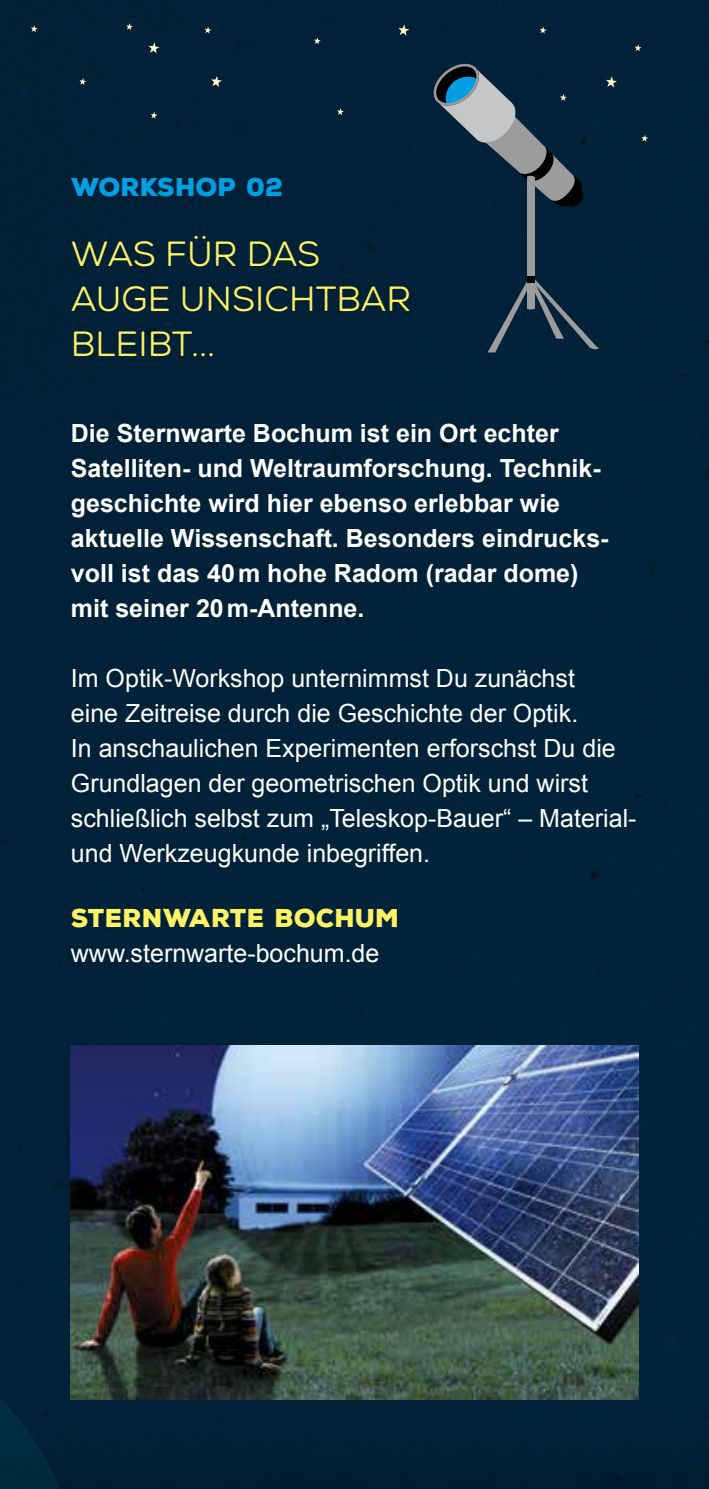
<style>
.page{position:relative;width:709px;height:1489px;background:#fff}
.page>*{position:absolute;margin:0;border:0;box-sizing:border-box;transform-origin:0 0}
.t1{font:35px/45px "Nexa Rust Sans";color:#fff264}
.t2{font:25px/35px "Arial";color:#fff}
.t3{font:700 25px/35px "Arial";color:#fff}
.t4{font:900 25px "Nexa Rust Sans";letter-spacing:.01em;color:#fff264}
.t5{font:900 25px "Nexa Rust Sans";letter-spacing:.01em;color:#009ee3}
</style>
<div class="page">
<div style="left:0;top:0;width:709px;height:1488px;background:#002238"></div>
<svg style="left:79px;top:78px;width:7px;height:7px"></svg>
<svg style="left:126px;top:23px;width:7px;height:7px"></svg>
<svg style="left:337px;top:108px;width:7px;height:7px"></svg>
<svg style="left:641px;top:135px;width:7px;height:7px"></svg>
<svg style="left:211px;top:76px;width:11px;height:11px"></svg>
<svg style="left:606px;top:76px;width:11px;height:12px"></svg>
<svg style="left:398px;top:25px;width:11px;height:11px"></svg>
<svg style="left:149px;top:42px;width:10px;height:11px"></svg>
<svg style="left:539px;top:27px;width:7px;height:7px"></svg>
<svg style="left:204px;top:27px;width:7px;height:7px"></svg>
<svg style="left:314px;top:37px;width:7px;height:7px"></svg>
<svg style="left:634px;top:44px;width:7px;height:7px"></svg>
<svg style="left:151px;top:112px;width:6px;height:7px"></svg>
<svg style="left:31px;top:25px;width:7px;height:7px"></svg>
<img style="left:71px;top:1045px;width:567px;height:354px">
<div style="left:526px;top:177px;width:8px;height:131px;background:#9c9c9d"></div>
<svg style="left:432px;top:59px;width:152px;height:149px;background:#2d4757"></svg>
<svg style="left:487px;top:276px;width:111px;height:76px;background:#183548"></svg>
<div style="left:526px;top:277px;width:8px;height:6px;background:#000"></div>
<p class="t5" style="left:71px;top:170px;width:214px">WORKSHOP 02</p>
<h1 class="t1" style="left:71px;top:231px;width:342px">WAS FÜR DAS<br>AUGE UNSICHTBAR<br>BLEIBT...</h1>
<p class="t3" style="left:71px;top:416px;width:539px">Die Sternwarte Bochum ist ein Ort echter Satelliten- und Weltraumforschung. Technik&shy;geschichte wird hier ebenso erlebbar wie aktuelle Wissenschaft. Besonders eindrucks&shy;voll ist das 40m hohe Radom (radar dome) mit seiner 20m-Antenne.</p>
<p class="t2" style="left:71px;top:661px;width:567px">Im Optik-Workshop unternimmst Du zunächst<br>eine Zeitreise durch die Geschichte der Optik.<br>In anschaulichen Experimenten erforschst Du die Grundlagen der geometrischen Optik und wirst schließlich selbst zum „Teleskop-Bauer“ – Material&shy;und Werkzeugkunde inbegriffen.</p>
<p class="t4" style="left:71px;top:901px;width:330px">STERNWARTE BOCHUM</p>
<p class="t2" style="left:71px;top:936px;width:310px">www.sternwarte-bochum.de</p>
</div>
